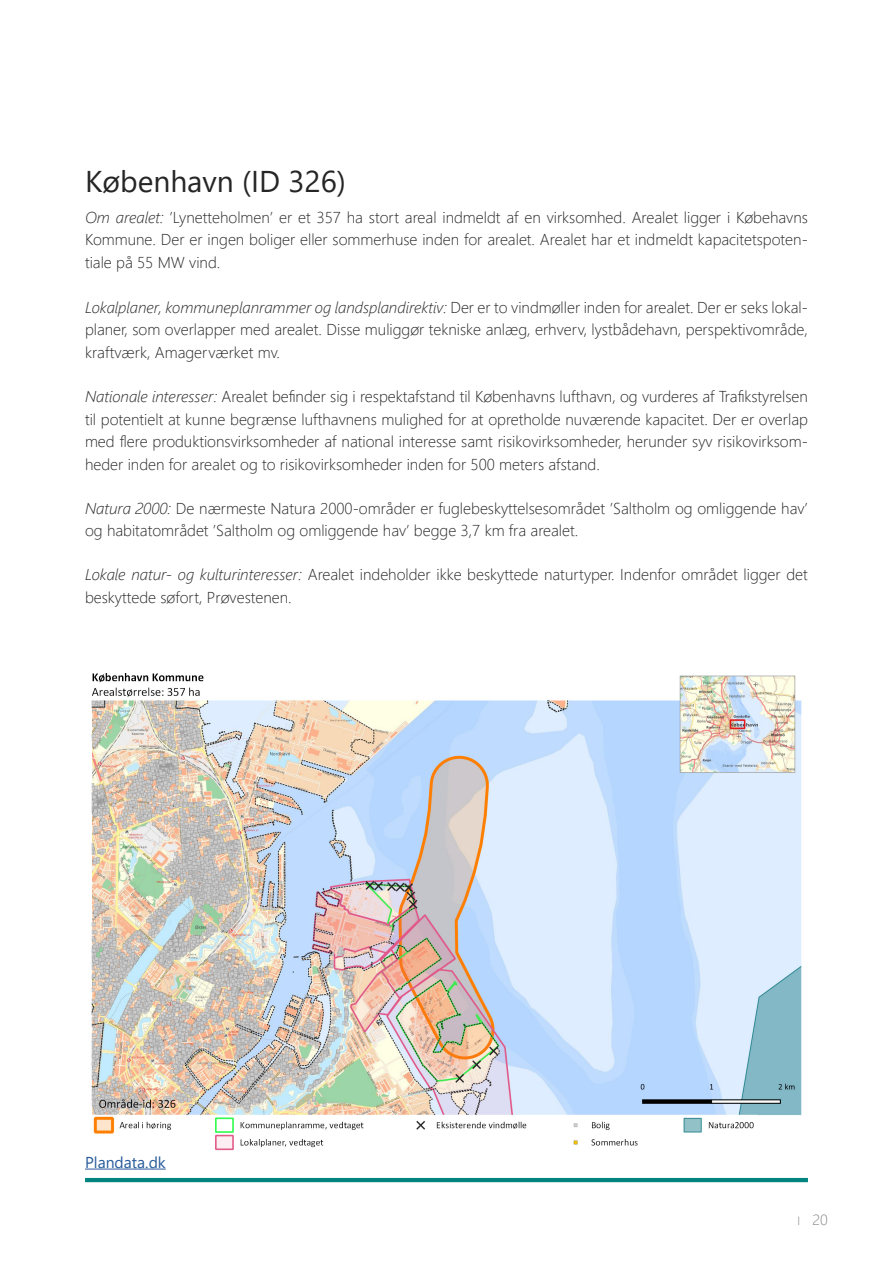
<style>
.page{position:relative;width:893px;height:1263px;background:#fff}
.page>*{position:absolute;margin:0;border:0;box-sizing:border-box;transform-origin:0 0}
.t1{font:30px "Segoe UI";color:#252525}
.t2{font:300 15.75px/22.5px "Segoe UI";color:#252525;text-align:justify}
.t3{font:15.75px "Segoe UI";color:#275b9b}
.t4{font:300 15px "Segoe UI";color:#828282}
.s1{font-style:italic}
.s2{font-size:12px}
</style>
<div class="page">
<hr style="left:85px;top:1178px;width:723px;height:4px;background:#008480">
<img style="left:91px;top:673px;width:711px;height:478px">
<hr style="left:85px;top:1168px;width:81px;height:1px;background:#275b9b">
<h1 class="t1" style="left:85px;top:153px;width:262px">København (ID 326)</h1>
<p class="t2" style="left:85px;top:205px;width:724px"><span class="s1">Om arealet:</span> ’Lynetteholmen’ er et 357 ha stort areal indmeldt af en virksomhed. Arealet ligger i Købehavns Kommune. Der er ingen boliger eller sommerhuse inden for arealet. Arealet har et indmeldt kapacitetspoten&shy;tiale på 55 MW vind.</p>
<p class="t2" style="left:85px;top:295px;width:724px"><span class="s1">Lokalplaner, kommuneplanrammer og landsplandirektiv:</span> Der er to vindmøller inden for arealet. Der er seks lokal&shy;planer, som overlapper med arealet. Disse muliggør tekniske anlæg, erhverv, lystbådehavn, perspektivområde, kraftværk, Amagerværket mv.</p>
<p class="t2" style="left:85px;top:384px;width:724px"><span class="s1">Nationale interesser:</span> Arealet befinder sig i respektafstand til Københavns lufthavn, og vurderes af Trafikstyrelsen til potentielt at kunne begrænse lufthavnens mulighed for at opretholde nuværende kapacitet. Der er overlap med flere produktionsvirksomheder af national interesse samt risikovirksomheder, herunder syv risikovirksom&shy;heder inden for arealet og to risikovirksomheder inden for 500 meters afstand.</p>
<p class="t2" style="left:85px;top:495px;width:724px"><span class="s1">Natura 2000:</span> De nærmeste Natura 2000-områder er fuglebeskyttelsesområdet ’Saltholm og omliggende hav’ og habitatområdet ’Saltholm og omliggende hav’ begge 3,7 km fra arealet.</p>
<p class="t2" style="left:85px;top:562px;width:724px"><span class="s1">Lokale natur- og kulturinteresser:</span> Arealet indeholder ikke beskyttede naturtyper. Indenfor området ligger det beskyttede søfort, Prøvestenen.</p>
<p class="t3" style="left:85px;top:1147px;width:82px">Plandata.dk</p>
<p class="t4" style="left:797px;top:1206px;width:32px"><span class="s2">I</span> 20</p>
</div>
